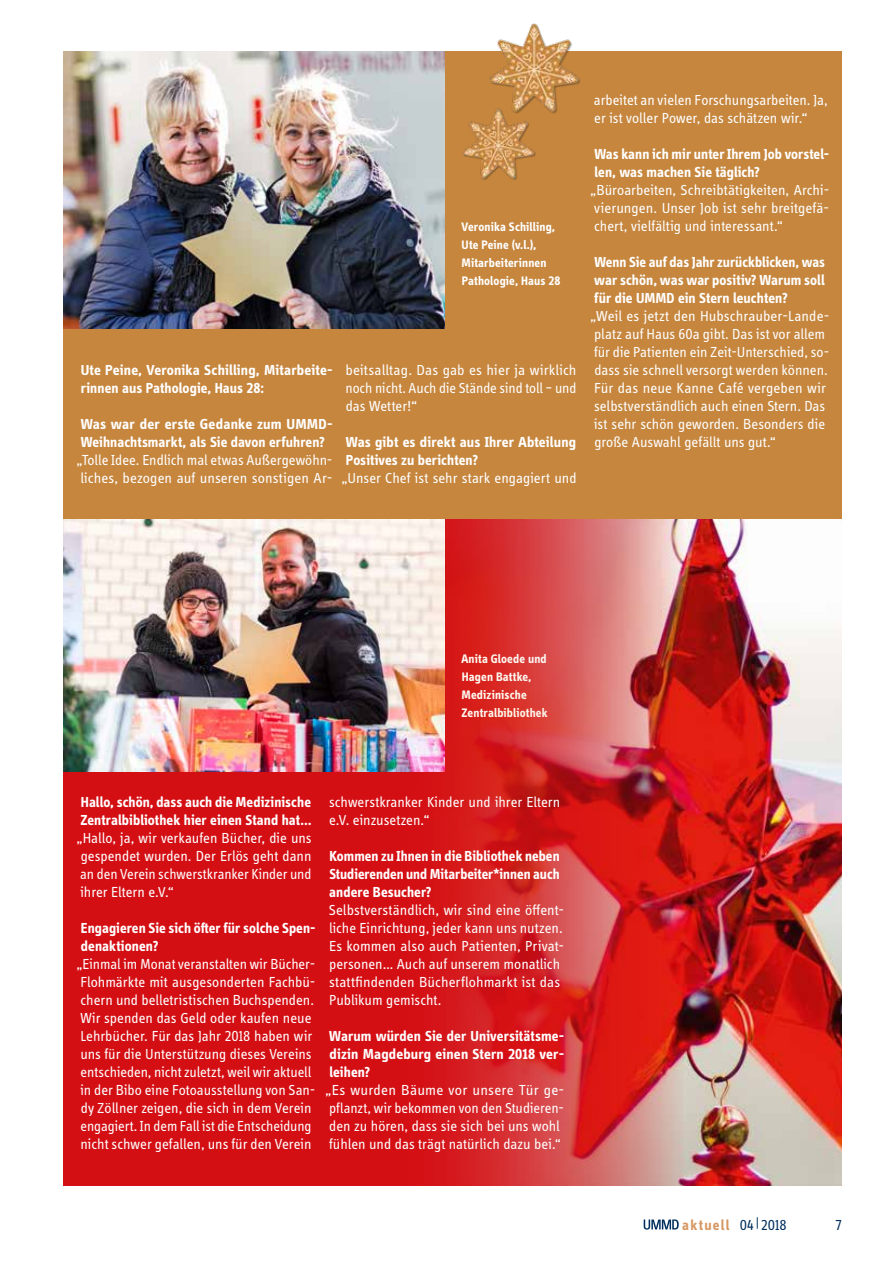
<style>
.page{position:relative;width:893px;height:1263px;background:#fff}
.page>*{position:absolute;margin:0;border:0;box-sizing:border-box;transform-origin:0 0}
.t1{font:15px/18px "Info Display OT";color:#fff}
.t2{font:700 15px/18px "Info Display OT";letter-spacing:.005em;color:#fff}
.t3{font:700 15px "Info Display OT";letter-spacing:.09em;color:#d79863}
.t4{font:15px "Info Display OT";color:#002f5d}
.t5{font:700 12.75px/18px "Info Display OT";letter-spacing:.015em;color:#fff}
.s1{font-weight:400;color:#002f5d}
</style>
<div class="page">
<div style="left:64px;top:51px;width:778px;height:468px;background:#c6863e"></div>
<img style="left:64px;top:51px;width:380px;height:277px">
<div style="left:64px;top:519px;width:778px;height:666px;background:#d40f14"></div>
<img style="left:64px;top:519px;width:323px;height:252px">
<img style="left:489px;top:23px;width:91px;height:91px">
<img style="left:462px;top:108px;width:75px;height:72px">
<img style="left:387px;top:519px;width:455px;height:666px">
<svg style="left:644px;top:1219px;width:35px;height:10px"></svg>
<p class="t5" style="left:462px;top:218px;width:100px">Veronika Schilling,<br>Ute Peine (v.l.),<br>Mitarbeiterinnen<br>Pathologie, Haus 28</p>
<p class="t2" style="left:81px;top:361px;width:253px">Ute Peine, Veronika Schilling, Mitarbeite&shy;rinnen aus Pathologie, Haus 28:</p>
<p class="t2" style="left:81px;top:415px;width:253px">Was war der erste Gedanke zum UMMD-<br>Weihnachtsmarkt, als Sie davon erfuhren?</p>
<p class="t1" style="left:76px;top:451px;width:258px">„Tolle Idee. Endlich mal etwas Außergewöhn&shy;liches, bezogen auf unseren sonstigen Ar-</p>
<p class="t1" style="left:345px;top:361px;width:233px;text-align:justify">beitsalltag. Das gab es hier ja wirklich noch nicht. Auch die Stände sind toll – und das Wetter!“</p>
<p class="t2" style="left:346px;top:433px;width:232px">Was gibt es direkt aus Ihrer Abteilung<br>Positives zu berichten?</p>
<p class="t1" style="left:341px;top:469px;width:237px">„Unser Chef ist sehr stark engagiert und</p>
<p class="t1" style="left:594px;top:91px;width:235px">arbeitet an vielen Forschungsarbeiten. Ja, er ist voller Power, das schätzen wir.“</p>
<p class="t2" style="left:594px;top:145px;width:236px">Was kann ich mir unter Ihrem Job vorstel&shy;len, was machen Sie täglich?</p>
<p class="t1" style="left:590px;top:181px;width:241px;text-align:justify">„Büroarbeiten, Schreibtätigkeiten, Archi&shy;vierungen. Unser Job ist sehr breitgefä&shy;chert, vielfältig und interessant.“</p>
<p class="t2" style="left:594px;top:253px;width:232px;text-align:justify">Wenn Sie auf das Jahr zurückblicken, was war schön, was war positiv? Warum soll für die UMMD ein Stern leuchten?</p>
<p class="t1" style="left:590px;top:307px;width:241px">„Weil es jetzt den Hubschrauber-Lande&shy;platz auf Haus 60a gibt. Das ist vor allem für die Patienten ein Zeit-Unterschied, so&shy;dass sie schnell versorgt werden können.<br>Für das neue Kanne Café vergeben wir selbstverständlich auch einen Stern. Das ist sehr schön geworden. Besonders die große Auswahl gefällt uns gut.“</p>
<p class="t5" style="left:461px;top:650px;width:88px">Anita Gloede und<br>Hagen Battke,<br>Medizinische<br>Zentralbibliothek</p>
<p class="t2" style="left:80px;top:793px;width:233px">Hallo, schön, dass auch die Medizinische<br>Zentralbibliothek hier einen Stand hat…</p>
<p class="t1" style="left:76px;top:829px;width:237px;text-align:justify">„Hallo, ja, wir verkaufen Bücher, die uns gespendet wurden. Der Erlös geht dann an den Verein schwerstkranker Kinder und ihrer Eltern e.V.“</p>
<p class="t2" style="left:81px;top:919px;width:236px">Engagieren Sie sich öfter für solche Spen&shy;denaktionen?</p>
<p class="t1" style="left:76px;top:955px;width:241px">„Einmal im Monat veranstalten wir Bücher-Flohmärkte mit ausgesonderten Fachbü&shy;chern und belletristischen Buchspenden.<br>Wir spenden das Geld oder kaufen neue Lehrbücher. Für das Jahr 2018 haben wir uns für die Unterstützung dieses Vereins entschieden, nicht zuletzt, weil wir aktuell in der Bibo eine Fotoausstellung von San&shy;dy Zöllner zeigen, die sich in dem Verein engagiert. In dem Fall ist die Entscheidung nicht schwer gefallen, uns für den Verein</p>
<p class="t1" style="left:329px;top:793px;width:233px">schwerstkranker Kinder und ihrer Eltern e.V. einzusetzen.“</p>
<p class="t2" style="left:329px;top:847px;width:232px;text-align:justify">Kommen zu Ihnen in die Bibliothek neben Studierenden und Mitarbeiter*innen auch andere Besucher?</p>
<p class="t1" style="left:329px;top:901px;width:237px">Selbstverständlich, wir sind eine öffent&shy;liche Einrichtung, jeder kann uns nutzen.<br>Es kommen also auch Patienten, Privat&shy;personen… Auch auf unserem monatlich stattfindenden Bücherflohmarkt ist das Publikum gemischt.</p>
<p class="t2" style="left:329px;top:1027px;width:236px;text-align:justify">Warum würden Sie der Universitätsme&shy;dizin Magdeburg einen Stern 2018 ver&shy;leihen?</p>
<p class="t1" style="left:325px;top:1081px;width:241px">„Es wurden Bäume vor unsere Tür ge&shy;pflanzt, wir bekommen von den Studieren&shy;den zu hören, dass sie sich bei uns wohl fühlen und das trägt natürlich dazu bei.“</p>
<p class="t3" style="left:682px;top:1215px;width:106px">aktuell <span class="s1">04|2018</span></p>
<p class="t4" style="left:836px;top:1216px;width:8px">7</p>
</div>
